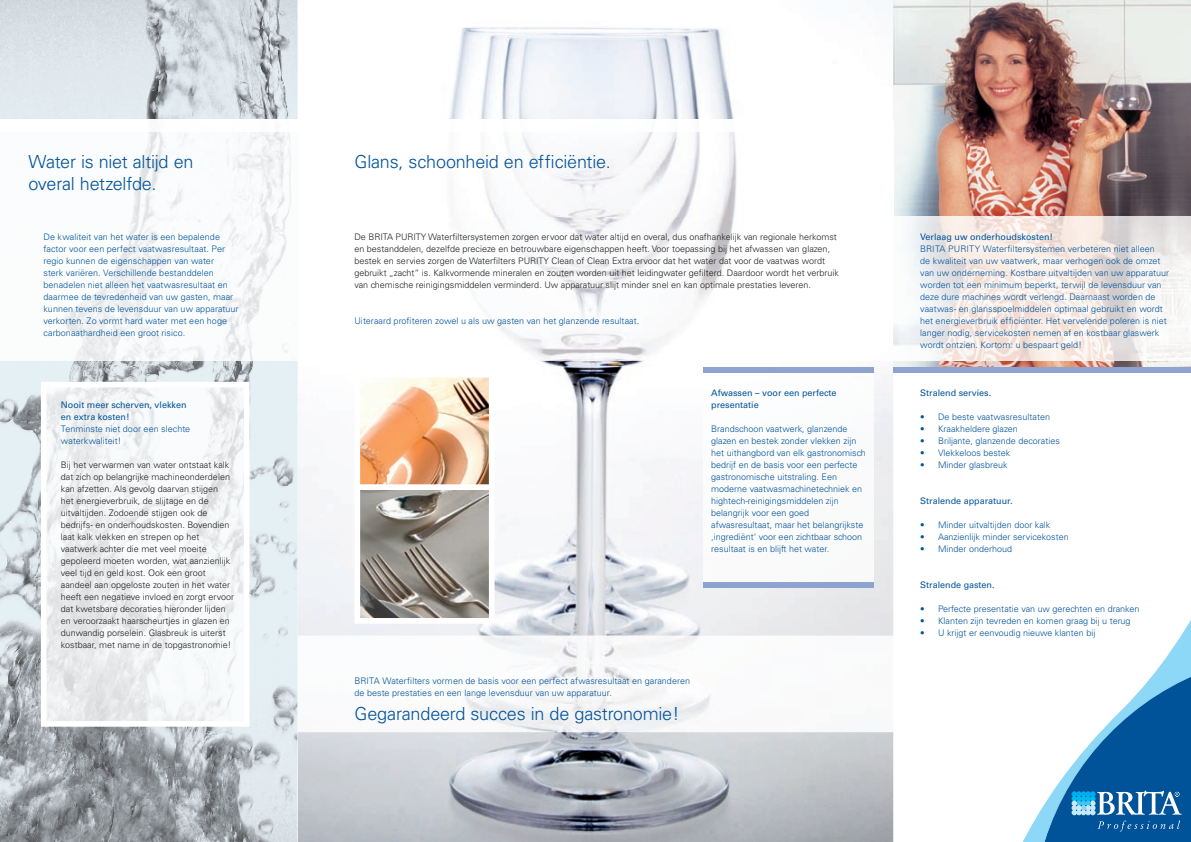
<style>
.page{position:relative;width:1191px;height:842px;background:#fff}
.page>*{position:absolute;margin:0;border:0;box-sizing:border-box;transform-origin:0 0}
.t1{font:300 18px/22px "Univers CE";letter-spacing:-.015em;color:#015399}
.t2{font:300 9px/12px "Univers CE";color:#015399}
.t3{font:300 9px/12px "Univers CE";color:#231f20}
.t4{font:500 9px/12px "Univers CE";color:#015399}
</style>
<div class="page">
<img style="left:297px;top:0;width:596px;height:842px">
<svg style="left:0;top:0;width:297px;height:842px;background:#c4cbd0"></svg>
<img style="left:298px;top:636px;width:595px;height:96px">
<img style="left:354px;top:372px;width:140px;height:252px">
<img style="left:893px;top:0;width:298px;height:367px">
<svg style="left:1022px;top:620px;width:169px;height:222px"></svg>
<svg style="left:1040px;top:673px;width:151px;height:169px"></svg>
<img style="left:0;top:120px;width:893px;height:240px">
<img style="left:893px;top:216px;width:298px;height:144px">
<hr style="left:297px;top:131px;width:1px;height:85px;background:#fff">
<img style="left:893px;top:120px;width:1px;height:96px">
<div style="left:893px;top:367px;width:298px;height:6px;background:#8ea3ce"></div>
<svg style="left:41px;top:382px;width:208px;height:345px;fill:#f4f6f7"></svg>
<img style="left:703px;top:373px;width:170px;height:215px">
<div style="left:703px;top:367px;width:170px;height:6px;background:#8ea3ce"></div>
<div style="left:703px;top:582px;width:170px;height:5px;background:#8ea3ce"></div>
<h1 class="t1" style="left:28px;top:151px;width:167px">Water is niet altijd en overal hetzelfde.</h1>
<h1 class="t1" style="left:354px;top:151px;width:258px">Glans, schoonheid en efficiëntie.</h1>
<p class="t2" style="left:43px;top:231px;width:197px">De kwaliteit van het water is een bepalende factor voor een perfect vaatwasresultaat. Per regio kunnen de eigenschappen van water<br>sterk variëren. Verschillende bestanddelen benadelen niet alleen het vaatwasresultaat en daarmee de tevredenheid van uw gasten, maar kunnen tevens de levensduur van uw apparatuur verkorten. Zo vormt hard water met een hoge carbonaathardheid een groot risico.</p>
<p class="t4" style="left:61px;top:399px;width:127px">Nooit meer scherven, vlekken en extra kosten!</p>
<p class="t2" style="left:61px;top:423px;width:131px">Tenminste niet door een slechte waterkwaliteit!</p>
<p class="t3" style="left:61px;top:459px;width:175px">Bij het verwarmen van water ontstaat kalk dat zich op belangrijke machineonderdelen kan afzetten. Als gevolg daarvan stijgen<br>het energieverbruik, de slijtage en de uitvaltijden. Zodoende stijgen ook de bedrijfs- en onderhoudskosten. Bovendien laat kalk vlekken en strepen op het vaatwerk achter die met veel moeite gepoleerd moeten worden, wat aanzienlijk veel tijd en geld kost. Ook een groot aandeel aan opgeloste zouten in het water heeft een negatieve invloed en zorgt ervoor dat kwetsbare decoraties hieronder lijden en veroorzaakt haarscheurtjes in glazen en dunwandig porselein. Glasbreuk is uiterst kostbaar, met name in de topgastronomie!</p>
<p class="t3" style="left:354px;top:231px;width:486px">De BRITA PURITY Waterfiltersystemen zorgen ervoor dat water altijd en overal, dus onafhankelijk van regionale herkomst en bestanddelen, dezelfde precieze en betrouwbare eigenschappen heeft. Voor toepassing bij het afwassen van glazen, bestek en servies zorgen de Waterfilters PURITY Clean of Clean Extra ervoor dat het water dat voor de vaatwas wordt gebruikt „zacht“ is. Kalkvormende mineralen en zouten worden uit het leidingwater gefilterd. Daardoor wordt het verbruik van chemische reinigingsmiddelen verminderd. Uw apparatuur slijt minder snel en kan optimale prestaties leveren.</p>
<p class="t2" style="left:354px;top:315px;width:286px">Uiteraard profiteren zowel u als uw gasten van het glanzende resultaat.</p>
<p class="t4" style="left:711px;top:387px;width:127px">Afwassen – voor een perfecte presentatie</p>
<p class="t2" style="left:711px;top:423px;width:156px">Brandschoon vaatwerk, glanzende glazen en bestek zonder vlekken zijn het uithangbord van elk gastronomisch bedrijf en de basis voor een perfecte gastronomische uitstraling. Een<br>moder ne vaatwasmachinetechniek en hightech-reinigingsmiddelen zijn belangrijk voor een goed afwasresultaat, maar het belangrijkste ‚ingrediënt‘ voor een zichtbaar schoon resultaat is en blijft het water.</p>
<p class="t2" style="left:354px;top:675px;width:337px">BRITA Waterfilters vormen de basis voor een perfect afwasresultaat en garanderen de beste prestaties en een lange levensduur van uw apparatuur.</p>
<h1 class="t1" style="left:354px;top:703px;width:326px">Gegarandeerd succes in de gastronomie!</h1>
<p class="t4" style="left:920px;top:231px;width:134px">Verlaag uw onderhoudskosten!</p>
<p class="t2" style="left:920px;top:243px;width:250px">BRITA PURITY Waterfiltersystemen verbeteren niet alleen<br>de kwaliteit van uw vaatwerk, maar verhogen ook de omzet van uw onderneming. Kostbare uitvaltijden van uw apparatuur worden tot een minimum beperkt, terwijl de levensduur van deze dure machines wordt verlengd. Daarnaast worden de vaatwas- en glansspoelmiddelen optimaal gebruikt en wordt het energieverbruik efficiënter. Het vervelende poleren is niet langer nodig, servicekosten nemen af en kostbaar glaswerk wordt ontzien. Kortom: u bespaart geld!</p>
<p class="t4" style="left:920px;top:387px;width:73px">Stralend servies.</p>
<p class="t2" style="left:920px;top:411px;width:131px">• De beste vaatwasresultaten</p>
<p class="t2" style="left:920px;top:423px;width:99px">• Kraakheldere glazen</p>
<p class="t2" style="left:920px;top:435px;width:141px">• Briljante, glanzende decoraties</p>
<p class="t2" style="left:920px;top:447px;width:92px">• Vlekkeloos bestek</p>
<p class="t2" style="left:920px;top:459px;width:89px">• Minder glasbreuk</p>
<p class="t4" style="left:920px;top:495px;width:94px">Stralende apparatuur.</p>
<p class="t2" style="left:920px;top:519px;width:132px">• Minder uitvaltijden door kalk</p>
<p class="t2" style="left:920px;top:531px;width:150px">• Aanzienlijk minder servicekosten</p>
<p class="t2" style="left:920px;top:543px;width:93px">• Minder onderhoud</p>
<p class="t4" style="left:920px;top:579px;width:76px">Stralende gasten.</p>
<p class="t2" style="left:920px;top:603px;width:221px">• Perfecte presentatie van uw gerechten en dranken</p>
<p class="t2" style="left:920px;top:615px;width:212px">• Klanten zijn tevreden en komen graag bij u terug</p>
<p class="t2" style="left:920px;top:627px;width:177px">• U krijgt er eenvoudig nieuwe klanten bij</p>
</div>
